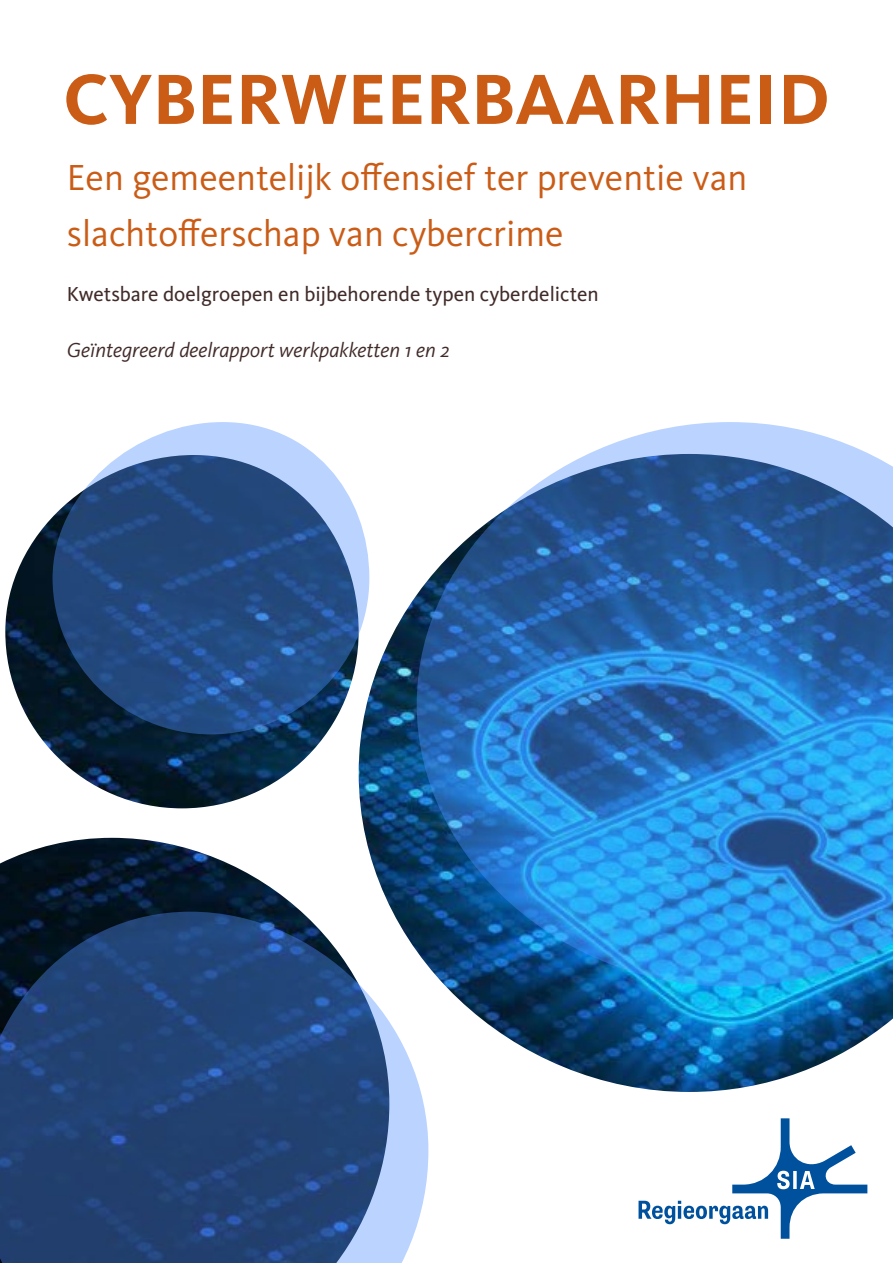
<style>
.page{position:relative;width:893px;height:1263px;background:#fff}
.page>*{position:absolute;margin:0;border:0;box-sizing:border-box;transform-origin:0 0}
.t1{font:700 73.5px "Kievit OT";color:#ca5c16}
.t2{font:37.5px/55.5px "Kievit OT";color:#ca5c16}
.t3{font:21px "Kievit OT";color:#412b29}
.t4{font:italic 21px "Kievit OT";color:#412b29}
</style>
<div class="page">
<img style="left:0;top:516px;width:893px;height:678px">
<svg style="left:417px;top:422px;width:476px;height:564px;background:#3b82c2"></svg>
<svg style="left:0;top:912px;width:428px;height:351px;background:#3a5784"></svg>
<svg style="left:53px;top:422px;width:316px;height:312px;background:#4c6c98"></svg>
<svg style="left:638px;top:1118px;width:229px;height:121px"></svg>
<h1 class="t1" style="left:63px;top:55px;width:768px">CYBERWEERBAARHEID</h1>
<p class="t2" style="left:67px;top:150px;width:682px">Een gemeentelijk offensief ter preventie van slachtofferschap van cybercrime</p>
<p class="t3" style="left:67px;top:282px;width:533px">Kwetsbare doelgroepen en bijbehorende typen cyberdelicten</p>
<p class="t4" style="left:67px;top:337px;width:384px">Geïntegreerd deelrapport werkpakketten 1 en 2</p>
</div>
